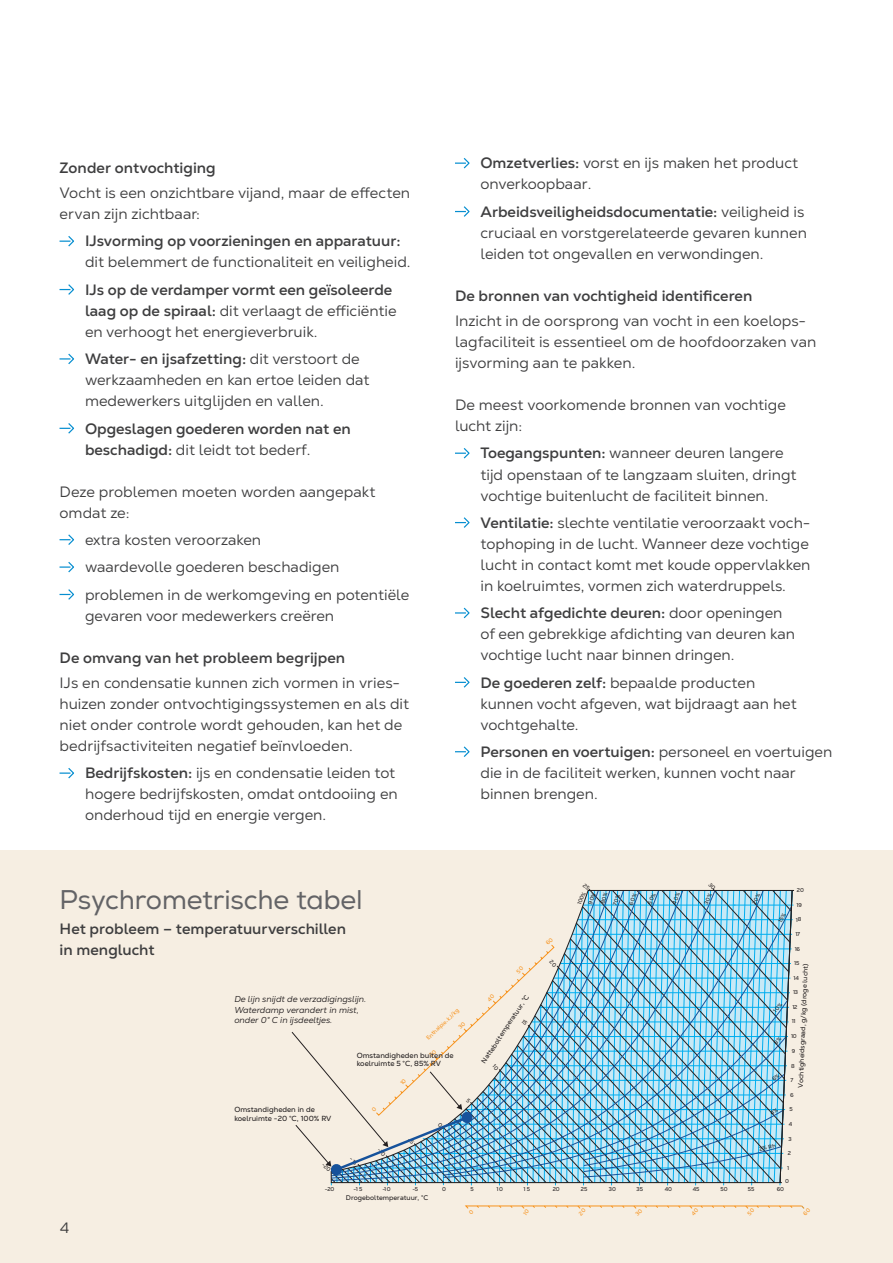
<style>
.page{position:relative;width:893px;height:1263px;background:#fff}
.page>*{position:absolute;margin:0;border:0;box-sizing:border-box;transform-origin:0 0}
.Headline_2{font:27px "Nexa";letter-spacing:-.01em;color:#636366}
.Bullit_list2{font:15px/21px "Nexa Text";color:#3e3e3f}
.Body_copy{font:15px/21px "Nexa Text";letter-spacing:.005em;color:#3e3e3f}
.Sub_heading{font:700 15px/21px "Nexa Text";color:#3e3e3f}
.Bullit_list2-2{font:700 15px/21px "Nexa Text";color:#3e3e3f}
.Pagina{font:15px "Nexa Text";color:#3e3e3f}
.t1{font:italic 8.55px/10.4px "Nexa Text";color:#231f20}
.t2{font:7.35px/8.9px "Nexa Text";color:#231f20}
.t3{font:6.75px "Nexa Text";color:#231f20}
.t4{font:5.55px "Nexa Text";letter-spacing:.005em;color:#231f20}
.t5{font:5.55px "Nexa Text";color:#f7931d}
.s1{font-weight:700}
.s2{font-weight:400}
</style>
<div class="page">
<div style="left:0;top:850px;width:893px;height:413px;background:#f6eee2"></div>
<svg style="left:59px;top:236px;width:15px;height:11px"></svg>
<svg style="left:59px;top:284px;width:15px;height:11px"></svg>
<svg style="left:59px;top:353px;width:15px;height:12px"></svg>
<svg style="left:59px;top:423px;width:15px;height:11px"></svg>
<svg style="left:59px;top:534px;width:15px;height:11px"></svg>
<svg style="left:59px;top:562px;width:15px;height:11px"></svg>
<svg style="left:59px;top:589px;width:15px;height:11px"></svg>
<svg style="left:59px;top:768px;width:15px;height:11px"></svg>
<svg style="left:455px;top:158px;width:15px;height:11px"></svg>
<svg style="left:455px;top:206px;width:15px;height:11px"></svg>
<svg style="left:455px;top:448px;width:15px;height:11px"></svg>
<svg style="left:455px;top:517px;width:15px;height:11px"></svg>
<svg style="left:455px;top:607px;width:15px;height:12px"></svg>
<svg style="left:455px;top:677px;width:15px;height:11px"></svg>
<svg style="left:455px;top:746px;width:15px;height:11px"></svg>
<svg style="left:465px;top:1206px;width:340px;height:3px"></svg>
<svg style="left:291px;top:888px;width:504px;height:298px"></svg>
<p class="Sub_heading" style="left:60px;top:157px;width:158px">Zonder ontvochtiging</p>
<p class="Body_copy" style="left:60px;top:182px;width:352px">Vocht is een onzichtbare vijand, maar de effecten ervan zijn zichtbaar:</p>
<p class="Bullit_list2" style="left:85px;top:231px;width:327px"><span class="s1">IJsvorming op voorzieningen en apparatuur: </span>dit belemmert de functionaliteit en veiligheid.</p>
<p class="Bullit_list2" style="left:85px;top:279px;width:313px"><span class="s1">IJs op de verdamper vormt een geïsoleerde laag op de spiraal:</span> dit verlaagt de efficiëntie en verhoogt het energieverbruik.</p>
<p class="Bullit_list2" style="left:85px;top:348px;width:286px"><span class="s1">Water- en ijsafzetting:</span> dit verstoort de werkzaamheden en kan ertoe leiden dat medewerkers uitglijden en vallen.</p>
<p class="Bullit_list2-2" style="left:85px;top:418px;width:267px">Opgeslagen goederen worden nat en beschadigd: <span class="s2">dit leidt tot bederf.</span></p>
<p class="Body_copy" style="left:60px;top:481px;width:317px">Deze problemen moeten worden aangepakt omdat ze:</p>
<p class="Bullit_list2" style="left:85px;top:529px;width:178px">extra kosten veroorzaken</p>
<p class="Bullit_list2" style="left:85px;top:556px;width:256px">waardevolle goederen beschadigen</p>
<p class="Bullit_list2" style="left:85px;top:584px;width:326px">problemen in de werkomgeving en potentiële gevaren voor medewerkers creëren</p>
<p class="Sub_heading" style="left:60px;top:647px;width:287px">De omvang van het probleem begrijpen</p>
<p class="Body_copy" style="left:60px;top:672px;width:351px">IJs en condensatie kunnen zich vormen in vries&shy;huizen zonder ontvochtigingssystemen en als dit niet onder controle wordt gehouden, kan het de bedrijfsactiviteiten negatief beïnvloeden.</p>
<p class="Bullit_list2" style="left:85px;top:763px;width:314px"><span class="s1">Bedrijfskosten:</span> ijs en condensatie leiden tot hogere bedrijfskosten, omdat ontdooiing en onderhoud tijd en energie vergen.</p>
<p class="Headline_2" style="left:60px;top:883px;width:305px">Psychrometrische tabel</p>
<p class="Sub_heading" style="left:60px;top:918px;width:288px">Het probleem – temperatuurverschillen in menglucht</p>
<p class="Bullit_list2" style="left:480px;top:153px;width:319px"><span class="s1">Omzetverlies:</span> vorst en ijs maken het product onverkoopbaar.</p>
<p class="Bullit_list2" style="left:480px;top:201px;width:328px"><span class="s1">Arbeidsveiligheidsdocumentatie:</span> veiligheid is cruciaal en vorstgerelateerde gevaren kunnen leiden tot ongevallen en verwondingen.</p>
<p class="Sub_heading" style="left:455px;top:285px;width:299px">De bronnen van vochtigheid identificeren</p>
<p class="Body_copy" style="left:455px;top:310px;width:363px">Inzicht in de oorsprong van vocht in een koelops&shy;lagfaciliteit is essentieel om de hoofdoorzaken van ijsvorming aan te pakken.</p>
<p class="Body_copy" style="left:455px;top:394px;width:332px">De meest voorkomende bronnen van vochtige lucht zijn:</p>
<p class="Bullit_list2" style="left:480px;top:443px;width:317px"><span class="s1">Toegangspunten:</span> wanneer deuren langere tijd openstaan of te langzaam sluiten, dringt vochtige buitenlucht de faciliteit binnen.</p>
<p class="Bullit_list2" style="left:480px;top:512px;width:331px;text-align:justify"><span class="s1">Ventilatie:</span> slechte ventilatie veroorzaakt voch&shy;tophoping in de lucht. Wanneer deze vochtige lucht in contact komt met koude oppervlakken in koelruimtes, vormen zich waterdruppels.</p>
<p class="Bullit_list2" style="left:480px;top:602px;width:316px"><span class="s1">Slecht afgedichte deuren:</span> door openingen of een gebrekkige afdichting van deuren kan vochtige lucht naar binnen dringen.</p>
<p class="Bullit_list2" style="left:480px;top:672px;width:318px"><span class="s1">De goederen zelf:</span> bepaalde producten kunnen vocht afgeven, wat bijdraagt aan het vochtgehalte.</p>
<p class="Bullit_list2" style="left:480px;top:741px;width:353px"><span class="s1">Personen en voertuigen:</span> personeel en voertuigen die in de faciliteit werken, kunnen vocht naar binnen brengen.</p>
<p class="t4" style="left:576px;top:903px;width:15px;rotate:-67deg">100%</p>
<p class="Pagina" style="left:60px;top:1219px;width:12px">4</p>
<p class="t1" style="left:234px;top:994px;width:134px">De lijn snijdt de verzadigingslijn.<br>Waterdamp verandert in mist, onder 0° C in ijsdeeltjes.</p>
<p class="t2" style="left:357px;top:1050px;width:98px">Omstandigheden buiten de koelruimte 5 °C, 85% RV</p>
<p class="t2" style="left:234px;top:1105px;width:99px">Omstandigheden in de koelruimte -20 °C, 100% RV</p>
<p class="t5" style="left:425px;top:1036px;width:44px;rotate:-44deg">Enthalpie, kJ/kg</p>
<p class="t3" style="left:480px;top:1060px;width:82px;rotate:-57deg">Natteboltemperatuur, °C</p>
<p class="t4" style="left:325px;top:1185px;width:11px">-20</p>
<p class="t4" style="left:353px;top:1185px;width:11px">-1 5</p>
<p class="t4" style="left:383px;top:1185px;width:10px">-10</p>
<p class="t4" style="left:412px;top:1185px;width:7px">-5</p>
<p class="t4" style="left:471px;top:1185px;width:5px">5</p>
<p class="t4" style="left:442px;top:1185px;width:5px">0</p>
<p class="t3" style="left:346px;top:1193px;width:84px">Drogeboltemperatuur, °C</p>
<p class="t4" style="left:496px;top:1185px;width:8px">10</p>
<p class="t4" style="left:523px;top:1185px;width:8px">15</p>
<p class="t3" style="left:797px;top:1087px;width:126px;rotate:-88deg">Vochtigheidsgraad, g/kg (droge lucht)</p>
<p class="t4" style="left:553px;top:1185px;width:9px">20</p>
<p class="t4" style="left:581px;top:1185px;width:8px">25</p>
<p class="t4" style="left:609px;top:1185px;width:9px">30</p>
<p class="t4" style="left:637px;top:1185px;width:8px">35</p>
<p class="t4" style="left:665px;top:1185px;width:9px">40</p>
<p class="t4" style="left:693px;top:1185px;width:8px">45</p>
<p class="t4" style="left:758px;top:1146px;width:18px;rotate:-15deg">2% Rh</p>
<p class="t4" style="left:720px;top:1185px;width:9px">50</p>
<p class="t4" style="left:748px;top:1185px;width:8px">55</p>
<p class="t4" style="left:777px;top:1185px;width:9px">60</p>
</div>
